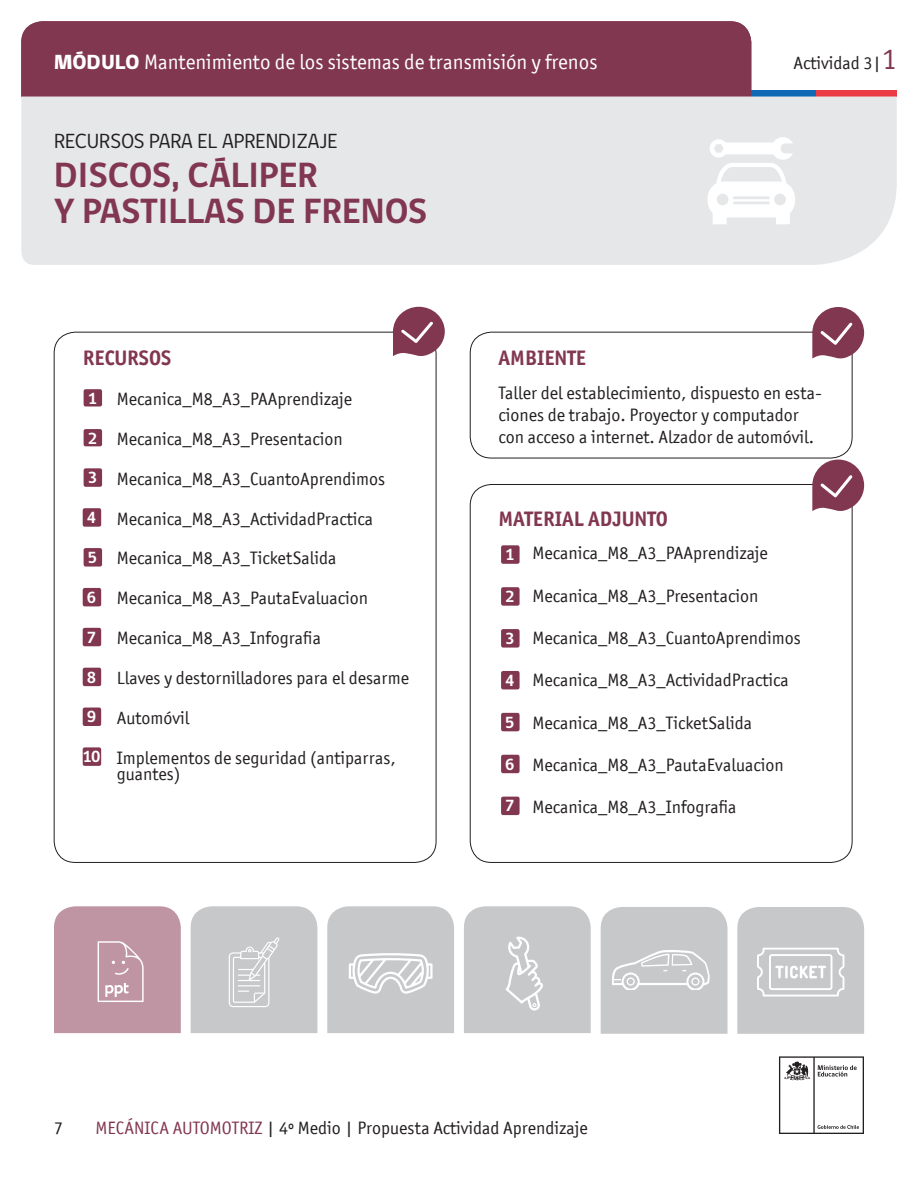
<style>
.page{position:relative;width:918px;height:1188px;background:#fff}
.page>*{position:absolute;margin:0;border:0;box-sizing:border-box;transform-origin:0 0}
.t1{font:700 36px "gob CL";color:#823751}
.t2{font:21px "Officina San ITC";color:#fff}
.t3{font:700 21px "Officina San ITC";color:#823751}
.t4{font:21px "gob CL";color:#231f20}
.t5{font:18px/21.6px "Officina San ITC";color:#231f20}
.t6{font:700 16.5px "gob CL";color:#fff}
.s1{font-family:"gob CL";font-weight:800}
.s2{font-size:30px;color:#823751}
.s3{color:#823751}
</style>
<div class="page">
<svg style="left:779px;top:1056px;width:85px;height:78px"></svg>
<div style="left:21px;top:21px;width:730px;height:76px;background:#823751"></div>
<div style="left:751px;top:90px;width:65px;height:7px;background:#0f69b4"></div>
<div style="left:816px;top:90px;width:81px;height:7px;background:#eb3c46"></div>
<div style="left:21px;top:97px;width:876px;height:168px;background:#e6e7e9"></div>
<svg style="left:191px;top:906px;width:126px;height:127px;background:#cacbcc"></svg>
<div style="left:54px;top:906px;width:127px;height:127px;background:#bf95a4"></div>
<svg style="left:707px;top:137px;width:88px;height:87px"></svg>
<svg style="left:737px;top:907px;width:127px;height:127px;background:#cbccce"></svg>
<svg style="left:393px;top:307px;width:52px;height:51px"></svg>
<div style="left:84px;top:389px;width:18px;height:17px;background:#823751;border-radius:2px"></div>
<div style="left:84px;top:429px;width:18px;height:17px;background:#823751;border-radius:2px"></div>
<div style="left:84px;top:468px;width:18px;height:19px;background:#823751;border-radius:2px"></div>
<div style="left:83px;top:508px;width:18px;height:19px;background:#823751;border-radius:2px"></div>
<div style="left:84px;top:548px;width:18px;height:19px;background:#823751;border-radius:2px"></div>
<div style="left:83px;top:588px;width:18px;height:18px;background:#823751;border-radius:2px"></div>
<div style="left:83px;top:628px;width:18px;height:18px;background:#823751;border-radius:2px"></div>
<div style="left:83px;top:668px;width:18px;height:18px;background:#823751;border-radius:2px"></div>
<div style="left:83px;top:708px;width:18px;height:18px;background:#823751;border-radius:2px"></div>
<div style="left:83px;top:747px;width:18px;height:19px;background:#823751;border-radius:2px"></div>
<svg style="left:812px;top:460px;width:52px;height:53px"></svg>
<div style="left:501px;top:545px;width:19px;height:19px;background:#823751;border-radius:2px"></div>
<div style="left:501px;top:587px;width:19px;height:19px;background:#823751;border-radius:2px"></div>
<div style="left:501px;top:629px;width:19px;height:19px;background:#823751;border-radius:2px"></div>
<div style="left:501px;top:671px;width:19px;height:18px;background:#823751;border-radius:2px"></div>
<div style="left:501px;top:713px;width:19px;height:18px;background:#823751;border-radius:2px"></div>
<div style="left:501px;top:755px;width:19px;height:18px;background:#823751;border-radius:2px"></div>
<div style="left:501px;top:797px;width:19px;height:18px;background:#823751;border-radius:2px"></div>
<div style="left:470px;top:332px;width:383px;height:126px;border:1px solid #231f20;border-radius:21px"></div>
<svg style="left:812px;top:307px;width:52px;height:53px"></svg>
<svg style="left:327px;top:906px;width:264px;height:127px;background:#cecfd1"></svg>
<svg style="left:601px;top:907px;width:127px;height:127px;background:#cacbcd"></svg>
<p class="t2" style="left:54px;top:50px;width:545px"><span class="s1">MÓDULO</span> Mantenimiento de los sistemas de transmisión y frenos</p>
<p class="t5" style="left:794px;top:52px;width:105px">Actividad 3|<span class="s2">1</span></p>
<p class="t4" style="left:54px;top:127px;width:285px">RECURSOS PARA EL APRENDIZAJE</p>
<p class="t1" style="left:54px;top:150px;width:265px">DISCOS, CÁLIPER</p>
<p class="t1" style="left:54px;top:186px;width:375px">Y PASTILLAS DE FRENOS</p>
<p class="t3" style="left:83px;top:345px;width:90px">RECURSOS</p>
<p class="t5" style="left:117px;top:388px;width:237px">Mecanica_M8_A3_PAAprendizaje</p>
<p class="t5" style="left:117px;top:428px;width:227px">Mecanica_M8_A3_Presentacion</p>
<p class="t5" style="left:117px;top:468px;width:270px">Mecanica_M8_A3_CuantoAprendimos</p>
<p class="t5" style="left:117px;top:508px;width:258px">Mecanica_M8_A3_ActividadPractica</p>
<p class="t5" style="left:117px;top:548px;width:221px">Mecanica_M8_A3_TicketSalida</p>
<p class="t5" style="left:117px;top:587px;width:253px">Mecanica_M8_A3_PautaEvaluacion</p>
<p class="t5" style="left:117px;top:627px;width:206px">Mecanica_M8_A3_Infografia</p>
<p class="t5" style="left:117px;top:667px;width:294px">Llaves y destornilladores para el desarme</p>
<p class="t5" style="left:117px;top:707px;width:74px">Automóvil</p>
<p class="t5" style="left:117px;top:749px;width:280px;line-height:16.5px">Implementos de seguridad (antiparras, guantes)</p>
<p class="t6" style="left:88px;top:387px;width:11px">1</p>
<p class="t6" style="left:88px;top:427px;width:11px">2</p>
<p class="t6" style="left:88px;top:466px;width:11px">3</p>
<p class="t6" style="left:87px;top:506px;width:11px">4</p>
<p class="t6" style="left:88px;top:546px;width:11px">5</p>
<p class="t6" style="left:87px;top:586px;width:11px">6</p>
<p class="t6" style="left:87px;top:626px;width:11px">7</p>
<p class="t6" style="left:87px;top:666px;width:11px">8</p>
<p class="t6" style="left:87px;top:706px;width:11px">9</p>
<p class="t6" style="left:83px;top:745px;width:20px">10</p>
<p class="t3" style="left:499px;top:345px;width:89px">AMBIENTE</p>
<p class="t5" style="left:499px;top:382px;width:325px">Taller del establecimiento, dispuesto en esta&shy;ciones de trabajo. Proyector y computador con acceso a internet. Alzador de automóvil.</p>
<p class="t3" style="left:499px;top:506px;width:171px">MATERIAL ADJUNTO</p>
<p class="t5" style="left:533px;top:543px;width:237px">Mecanica_M8_A3_PAAprendizaje</p>
<p class="t5" style="left:533px;top:585px;width:227px">Mecanica_M8_A3_Presentacion</p>
<p class="t5" style="left:533px;top:627px;width:270px">Mecanica_M8_A3_CuantoAprendimos</p>
<p class="t5" style="left:533px;top:669px;width:258px">Mecanica_M8_A3_ActividadPractica</p>
<p class="t5" style="left:533px;top:712px;width:221px">Mecanica_M8_A3_TicketSalida</p>
<p class="t5" style="left:533px;top:754px;width:253px">Mecanica_M8_A3_PautaEvaluacion</p>
<p class="t5" style="left:533px;top:796px;width:206px">Mecanica_M8_A3_Infografia</p>
<p class="t6" style="left:505px;top:543px;width:11px">1</p>
<p class="t6" style="left:505px;top:585px;width:11px">2</p>
<p class="t6" style="left:505px;top:627px;width:11px">3</p>
<p class="t6" style="left:505px;top:669px;width:11px">4</p>
<p class="t6" style="left:505px;top:711px;width:11px">5</p>
<p class="t6" style="left:505px;top:753px;width:11px">6</p>
<p class="t6" style="left:505px;top:795px;width:11px">7</p>
<p class="t5" style="left:54px;top:1117px;width:10px">7</p>
<p class="t5" style="left:95px;top:1117px;width:494px"><span class="s3">MECÁNICA AUTOMOTRIZ</span> | 4º Medio | Propuesta Actividad Aprendizaje</p>
</div>
